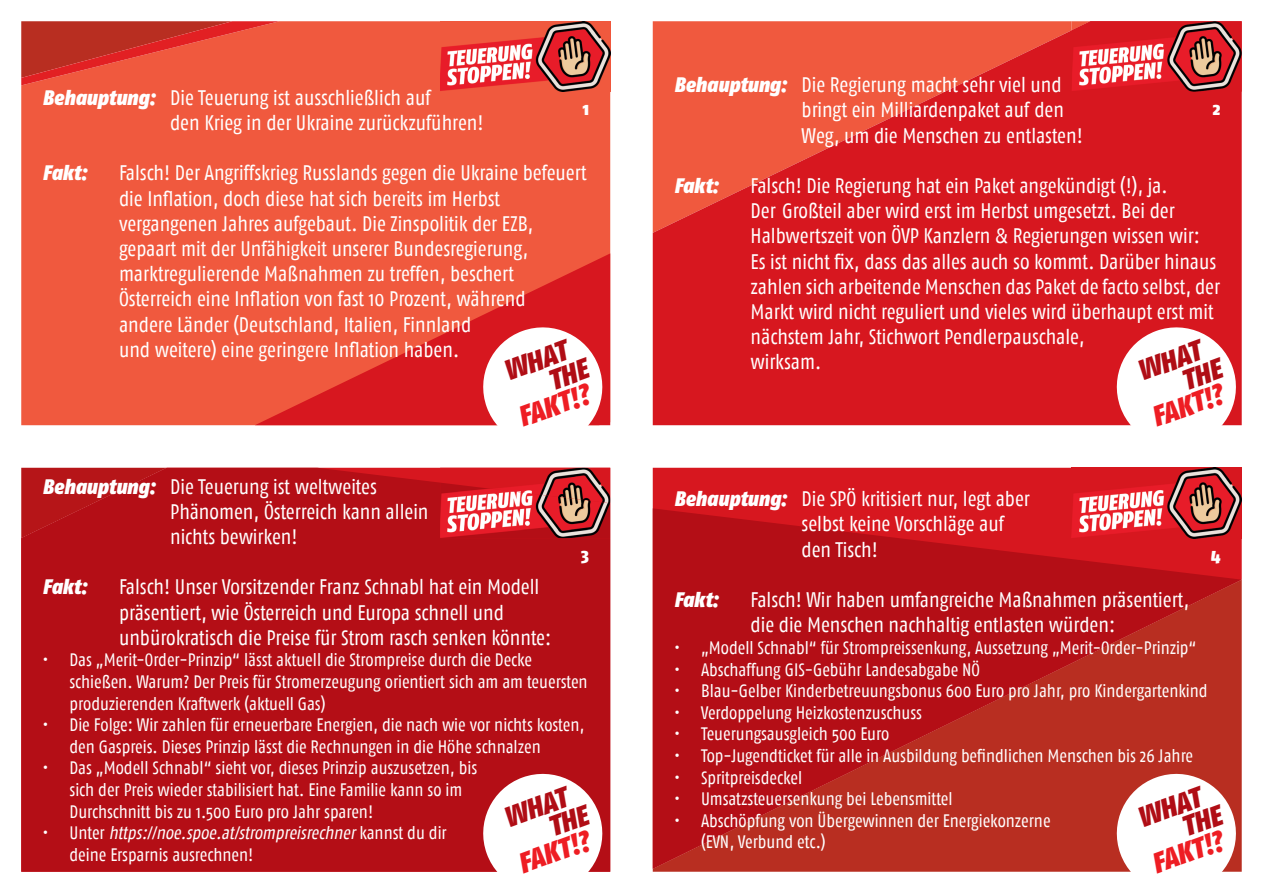
<style>
.page{position:relative;width:1263px;height:893px;background:#fff}
.page>*{position:absolute;margin:0;border:0;box-sizing:border-box;transform-origin:0 0}
.t1{font:italic 900 28.5px/24px "Fago Co";color:#b00d15}
.t2{font:italic 900 28.5px "Fago Co";color:#ee1d23}
.t3{font:21px/25.2px "Fago Co";color:#fff}
.t4{font:italic 900 21px "Fago Co";letter-spacing:-.005em;color:#fff}
.t5{font:18px/21.6px "Fago Co";color:#fff}
.t6{font:900 18px "Fago Co";color:#fff}
.s1{font-weight:900;font-style:italic}
.s2{font-style:italic}
</style>
<div class="page">
<div style="left:653px;top:468px;width:589px;height:112px;background:#d7171f"></div>
<svg style="left:653px;top:508px;width:588px;height:361px;fill:#b40e16"></svg>
<div style="left:21px;top:468px;width:589px;height:404px;background:#b40e16"></div>
<svg style="left:653px;top:21px;width:589px;height:404px;fill:#d7171f"></svg>
<div style="left:21px;top:21px;width:589px;height:404px;background:#f0593e"></div>
<svg style="left:21px;top:21px;width:258px;height:64px"></svg>
<svg style="left:255px;top:253px;width:355px;height:172px;fill:#f0593e"></svg>
<svg style="left:476px;top:320px;width:134px;height:106px"></svg>
<svg style="left:1109px;top:320px;width:133px;height:106px"></svg>
<svg style="left:1109px;top:766px;width:133px;height:106px"></svg>
<svg style="left:476px;top:766px;width:134px;height:106px"></svg>
<img style="left:440px;top:21px;width:170px;height:71px">
<img style="left:1071px;top:21px;width:171px;height:71px">
<img style="left:1071px;top:468px;width:171px;height:70px">
<img style="left:440px;top:468px;width:170px;height:15px">
<img style="left:440px;top:483px;width:170px;height:55px">
<p class="t3" style="left:801px;top:72px;width:283px;text-indent:-128px"><span class="s1">Behauptung:</span> Die Regierung macht sehr viel und bringt ein Milliardenpaket auf den<br>Weg, um die Menschen zu entlasten!</p>
<p class="t4" style="left:674px;top:173px;width:46px">Fakt:</p>
<p class="t3" style="left:750px;top:173px;width:471px">Falsch! Die Regierung hat ein Paket angekündigt (!), ja.<br>Der Großteil aber wird erst im Herbst umgesetzt. Bei der Halbwertszeit von ÖVP Kanzlern &amp; Regierungen wissen wir:<br>Es ist nicht fix, dass das alles auch so kommt. Darüber hinaus zahlen sich arbeitende Menschen das Paket de facto selbst, der Markt wird nicht reguliert und vieles wird überhaupt erst mit nächstem Jahr, Stichwort Pendlerpauschale,<br>wirksam.</p>
<p class="t3" style="left:170px;top:85px;width:315px;text-indent:-128px"><span class="s1">Behauptung:</span> Die Teuerung ist ausschließlich auf<br>den Krieg in der Ukraine zurückzuführen!</p>
<p class="t4" style="left:43px;top:160px;width:46px">Fakt:</p>
<p class="t3" style="left:119px;top:160px;width:469px">Falsch! Der Angriffskrieg Russlands gegen die Ukraine befeuert die Inflation, doch diese hat sich bereits im Herbst vergangenen Jahres aufgebaut. Die Zinspolitik der EZB, gepaart mit der Unfähigkeit unserer Bundesregierung, marktregulierende Maßnahmen zu treffen, beschert Österreich eine Inflation von fast 10 Prozent, während<br>andere Länder (Deutschland, Italien, Finnland<br>und weitere) eine geringere Inflation haben.</p>
<p class="t6" style="left:583px;top:98px;width:8px">1</p>
<p class="t6" style="left:1213px;top:98px;width:9px">2</p>
<h1 class="t1" style="left:536px;top:347px;width:42px;text-indent:-38px;rotate:-20deg">WHAT<br>THE</h1>
<h1 class="t1" style="left:1170px;top:347px;width:42px;text-indent:-38px;rotate:-20deg">WHAT<br>THE</h1>
<h1 class="t2" style="left:513px;top:402px;width:75px;rotate:-20deg">FAKT!?</h1>
<h1 class="t2" style="left:1147px;top:402px;width:75px;rotate:-20deg">FAKT!?</h1>
<p class="t3" style="left:170px;top:473px;width:260px;text-indent:-128px"><span class="s1">Behauptung:</span> Die Teuerung ist weltweites<br>Phänomen, Österreich kann allein nichts bewirken!</p>
<p class="t4" style="left:43px;top:574px;width:46px">Fakt:</p>
<p class="t3" style="left:119px;top:574px;width:434px">Falsch! Unser Vorsitzender Franz Schnabl hat ein Modell präsentiert, wie Österreich und Europa schnell und unbürokratisch die Preise für Strom rasch senken könnte:</p>
<p class="t5" style="left:70px;top:649px;width:520px;text-indent:-27px">• Das „Merit-Order-Prinzip“ lässt aktuell die Strompreise durch die Decke schießen. Warum? Der Preis für Stromerzeugung orientiert sich am am teuersten produzierenden Kraftwerk (aktuell Gas)</p>
<p class="t5" style="left:70px;top:714px;width:516px;text-indent:-27px">• Die Folge: Wir zahlen für erneuerbare Energien, die nach wie vor nichts kosten, den Gaspreis. Dieses Prinzip lässt die Rechnungen in die Höhe schnalzen</p>
<p class="t5" style="left:70px;top:757px;width:409px;text-indent:-27px">• Das „Modell Schnabl“ sieht vor, dieses Prinzip auszusetzen, bis sich der Preis wieder stabilisiert hat. Eine Familie kann so im<br>Durchschnitt bis zu 1.500 Euro pro Jahr sparen!</p>
<p class="t5" style="left:70px;top:822px;width:379px;text-indent:-27px">• U n te r <span class="s2">https://noe.spoe.at/strompreisrechner</span>ka n n s t d u d i r deine Ersparnis ausrechnen!</p>
<p class="t3" style="left:801px;top:486px;width:230px;text-indent:-128px"><span class="s1">Behauptung:</span> Die SPÖ kritisiert nur, legt aber selbst keine Vorschläge auf den Tisch!</p>
<p class="t4" style="left:674px;top:587px;width:46px">Fakt:</p>
<p class="t3" style="left:750px;top:587px;width:440px">Falsch! Wir haben umfangreiche Maßnahmen präsentiert, die die Menschen nachhaltig entlasten würden:</p>
<p class="t5" style="left:674px;top:637px;width:524px">• „Modell Schnabl“ für Strompreissenkung, Aussetzung „Merit-Order-Prinzip“</p>
<p class="t5" style="left:674px;top:658px;width:307px">• Abschaffung GIS-Gebühr Landesabgabe NÖ</p>
<p class="t5" style="left:674px;top:680px;width:535px">• Blau-Gelber Kinderbetreuungsbonus 600 Euro pro Jahr, pro Kindergartenkind</p>
<p class="t5" style="left:674px;top:701px;width:249px">• Verdoppelung Heizkostenzuschuss</p>
<p class="t5" style="left:674px;top:723px;width:217px">• Teuerungsausgleich 500 Euro</p>
<p class="t5" style="left:674px;top:745px;width:521px">• Top-Jugendticket für alle in Ausbildung befindlichen Menschen bis 26 Jahre</p>
<p class="t5" style="left:674px;top:766px;width:130px">• Spritpreisdeckel</p>
<p class="t5" style="left:674px;top:788px;width:280px">• Umsatzsteuersenkung bei Lebensmittel</p>
<p class="t5" style="left:701px;top:809px;width:351px;text-indent:-27px">• Abschöpfung von Übergewinnen der Energiekonzerne (EVN, Verbund etc.)</p>
<p class="t6" style="left:581px;top:544px;width:9px">3</p>
<p class="t6" style="left:1211px;top:544px;width:11px">4</p>
<h1 class="t1" style="left:536px;top:794px;width:42px;text-indent:-38px;rotate:-20deg">WHAT<br>THE</h1>
<h1 class="t1" style="left:1170px;top:794px;width:42px;text-indent:-38px;rotate:-20deg">WHAT<br>THE</h1>
<h1 class="t2" style="left:513px;top:848px;width:75px;rotate:-20deg">FAKT!?</h1>
<h1 class="t2" style="left:1147px;top:848px;width:75px;rotate:-20deg">FAKT!?</h1>
</div>
